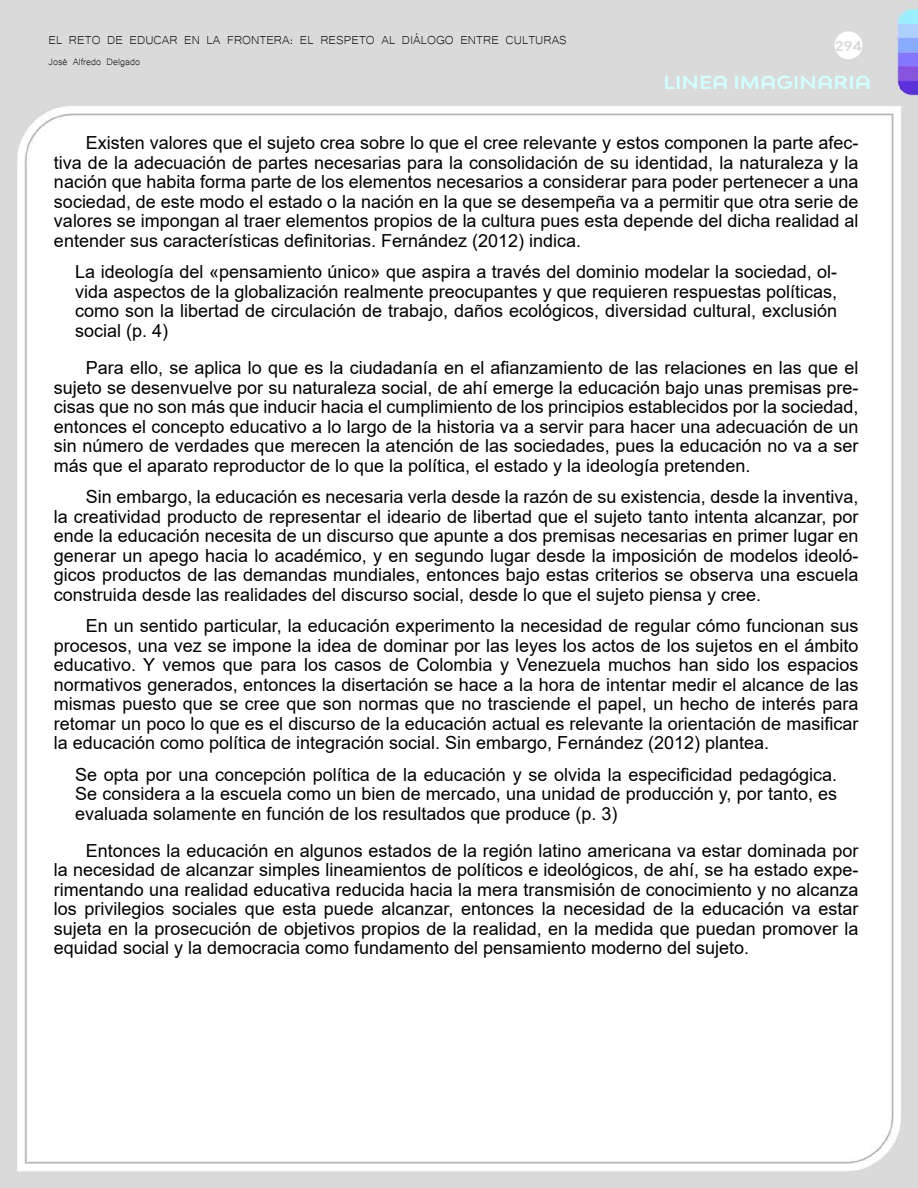
<style>
.page{position:relative;width:918px;height:1188px;background:#fff}
.page>*{position:absolute;margin:0;border:0;box-sizing:border-box;transform-origin:0 0}
.t1{font:18px/19.5px "Arial";color:#000;text-align:justify}
.t2{font:700 expanded 18px "Bw Modelica SS01";letter-spacing:.01em;color:#d2ffff}
.t3{font:15px "Microsoft Yi Baiti";color:#000}
.t4{font:700 expanded 13.5px "Bw Modelica SS01";color:#dbdbdb}
.t5{font:12px "Microsoft Yi Baiti";color:#000}
</style>
<div class="page">
<img style="left:0;top:0;width:918px;height:1188px">
<div style="left:835px;top:31px;width:27px;height:28px;background:#fff;border-radius:50%"></div>
<p class="t3" style="left:48px;top:31px;width:520px">EL RETO DE EDUCAR EN LA FRONTERA: EL RESPETO AL DIÁLOGO ENTRE CULTURAS</p>
<p class="t5" style="left:48px;top:54px;width:93px">José Alfredo Delgado</p>
<p class="t4" style="left:835px;top:37px;width:29px">294</p>
<p class="t2" style="left:663px;top:71px;width:209px">LINEA IMAGINARIA</p>
<p class="t1" style="left:54px;top:133px;width:806px;text-indent:32px">Existen valores que el sujeto crea sobre lo que el cree relevante y estos componen la parte afec&shy;tiva de la adecuación de partes necesarias para la consolidación de su identidad, la naturaleza y la nación que habita forma parte de los elementos necesarios a considerar para poder pertenecer a una sociedad, de este modo el estado o la nación en la que se desempeña va a permitir que otra serie de valores se impongan al traer elementos propios de la cultura pues esta depende del dicha realidad al entender sus características definitorias. Fernández (2012) indica.</p>
<p class="t1" style="left:75px;top:262px;width:764px">La ideología del «pensamiento único» que aspira a través del dominio modelar la sociedad, ol&shy;vida aspectos de la globalización realmente preocupantes y que requieren respuestas políticas, como son la libertad de circulación de trabajo, daños ecológicos, diversidad cultural, exclusión social (p. 4)</p>
<p class="t1" style="left:54px;top:358px;width:806px;text-indent:32px">Para ello, se aplica lo que es la ciudadanía en el afianzamiento de las relaciones en las que el sujeto se desenvuelve por su naturaleza social, de ahí emerge la educación bajo unas premisas pre&shy;cisas que no son más que inducir hacia el cumplimiento de los principios establecidos por la sociedad, entonces el concepto educativo a lo largo de la historia va a servir para hacer una adecuación de un sin número de verdades que merecen la atención de las sociedades, pues la educación no va a ser más que el aparato reproductor de lo que la política, el estado y la ideología pretenden.</p>
<p class="t1" style="left:54px;top:487px;width:806px;text-indent:32px">Sin embargo, la educación es necesaria verla desde la razón de su existencia, desde la inventiva, la creatividad producto de representar el ideario de libertad que el sujeto tanto intenta alcanzar, por ende la educación necesita de un discurso que apunte a dos premisas necesarias en primer lugar en generar un apego hacia lo académico, y en segundo lugar desde la imposición de modelos ideoló&shy;gicos productos de las demandas mundiales, entonces bajo estas criterios se observa una escuela construida desde las realidades del discurso social, desde lo que el sujeto piensa y cree.</p>
<p class="t1" style="left:54px;top:616px;width:806px;text-indent:32px">En un sentido particular, la educación experimento la necesidad de regular cómo funcionan sus procesos, una vez se impone la idea de dominar por las leyes los actos de los sujetos en el ámbito educativo. Y vemos que para los casos de Colombia y Venezuela muchos han sido los espacios normativos generados, entonces la disertación se hace a la hora de intentar medir el alcance de las mismas puesto que se cree que son normas que no trasciende el papel, un hecho de interés para retomar un poco lo que es el discurso de la educación actual es relevante la orientación de masificar la educación como política de integración social. Sin embargo, Fernández (2012) plantea.</p>
<p class="t1" style="left:75px;top:764px;width:763px">Se opta por una concepción política de la educación y se olvida la especificidad pedagógica.<br>Se considera a la escuela como un bien de mercado, una unidad de producción y, por tanto, es evaluada solamente en función de los resultados que produce (p. 3)</p>
<p class="t1" style="left:54px;top:841px;width:806px;text-indent:32px">Entonces la educación en algunos estados de la región latino americana va estar dominada por la necesidad de alcanzar simples lineamientos de políticos e ideológicos, de ahí, se ha estado expe&shy;rimentando una realidad educativa reducida hacia la mera transmisión de conocimiento y no alcanza los privilegios sociales que esta puede alcanzar, entonces la necesidad de la educación va estar sujeta en la prosecución de objetivos propios de la realidad, en la medida que puedan promover la equidad social y la democracia como fundamento del pensamiento moderno del sujeto.</p>
</div>
